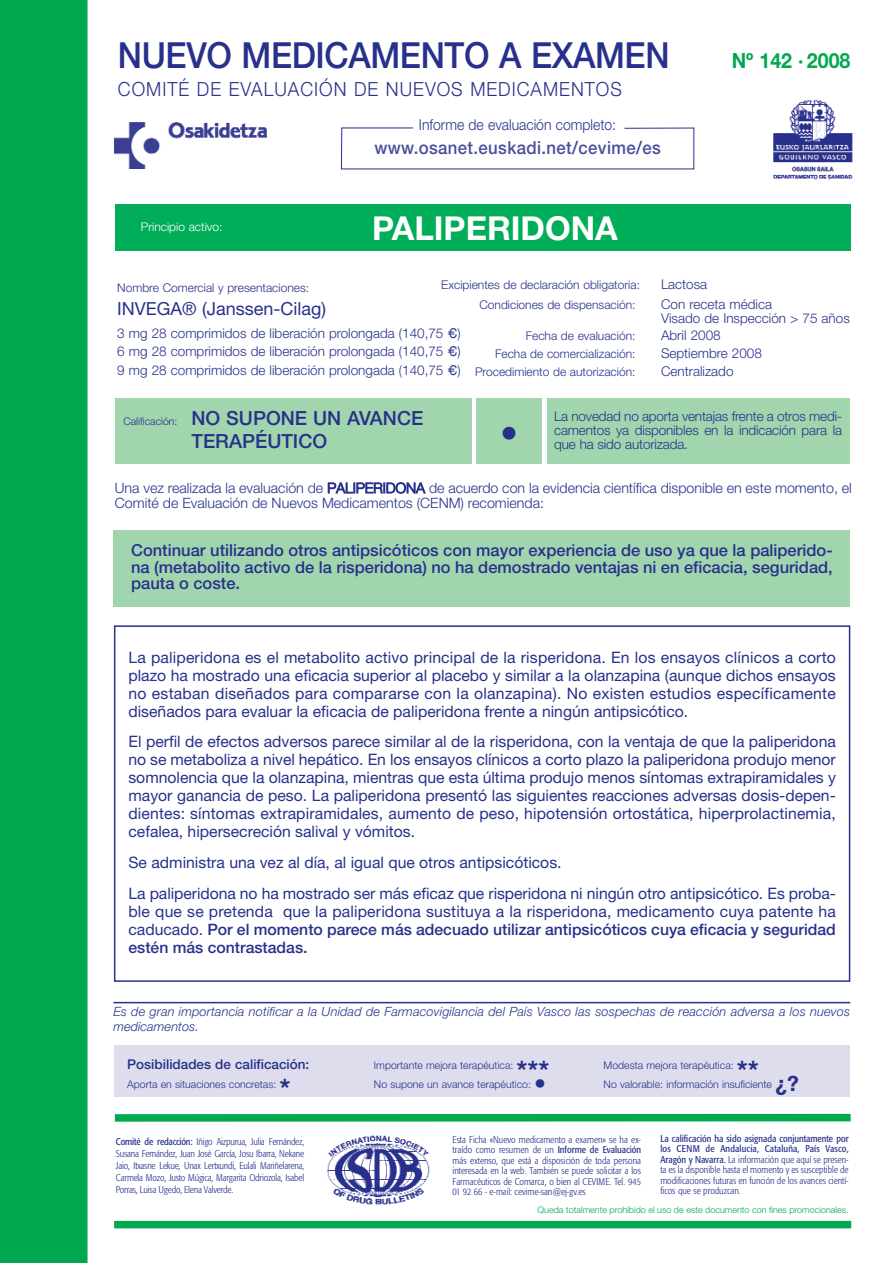
<style>
.page{position:relative;width:893px;height:1263px;background:#fff}
.page>*{position:absolute;margin:0;border:0;box-sizing:border-box;transform-origin:0 0}
.t1{font:500 36px "Helvetica Neue";letter-spacing:-.01em;color:#27318b;scale:.93 1}
.t2{font:500 36px "Helvetica Neue";letter-spacing:-.01em;color:#27318b}
.t3{font:700 33px "Helvetica Neue";color:#fff}
.t4{font:700 27px "Helvetica Neue";color:#27318b}
.t5{font:700 21px "Helvetica Neue";color:#00a94f;scale:.93 1}
.t6{font:500 19.5px/22.5px "Helvetica Neue";color:#27318b}
.t7{font:300 19.5px "Helvetica Neue";letter-spacing:.055em;color:#27318b;scale:.93 1}
.t8{font:500 18px "Helvetica Neue";letter-spacing:.02em;color:#4b4e9b;scale:.93 1}
.t9{font:18px "Helvetica Neue";color:#27318b}
.t10{font:500 16.5px/16.5px "Helvetica Neue";color:#27318b;text-align:justify}
.t11{font:15.75px/18px "Helvetica Neue";color:#27318b;text-align:justify}
.t12{font:500 15.75px/18px "Helvetica Neue";color:#27318b;text-align:justify}
.t13{font:300 15px "Helvetica Neue";color:#27318b;scale:.93 1}
.t14{font:300 14.25px/15px "Helvetica Neue";color:#27318b}
.t15{font:300 13.5px/14.2px "Helvetica Neue";color:#27318b;text-align:justify}
.t16{font:500 13.5px "Helvetica Neue";color:#27318b}
.t17{font:italic 300 12.75px/15px "Helvetica Neue";letter-spacing:.01em;color:#27318b}
.t18{font:300 12px "Helvetica Neue";color:#27318b}
.t19{font:300 12px "Helvetica Neue";color:#fff}
.t20{font:300 10.5px "Helvetica Neue";color:#27318b}
.t21{font:300 condensed 9.75px/10.5px "Formata";color:#27318b;text-align:justify}
.t22{font:300 9px "Helvetica Neue";color:#00a94f}
.s1{font-family:"Helvetica";font-weight:400}
.s2{font-weight:300;font-size:10.5px}
.s3{font-weight:400}
.s4{font-size:24px}
.s5{font-weight:700;font-size:21px}
</style>
<div class="page">
<div style="left:0;top:0;width:88px;height:1263px;background:#00a94f"></div>
<div style="left:114px;top:530px;width:736px;height:77px;background:#a1d5ae"></div>
<img style="left:114px;top:122px;width:152px;height:47px">
<img style="left:773px;top:100px;width:80px;height:80px">
<svg style="left:341px;top:127px;width:353px;height:43px"></svg>
<div style="left:114px;top:625px;width:736px;height:357px;border:2px solid #27318b"></div>
<div style="left:115px;top:1114px;width:735px;height:8px;background:#00a94f"></div>
<div style="left:114px;top:1221px;width:737px;height:7px;background:#00a94f"></div>
<img style="left:327px;top:1135px;width:103px;height:70px">
<hr style="left:113px;top:1002px;width:737px;height:1px;background:#27318b">
<div style="left:114px;top:1045px;width:736px;height:52px;background:#dedded"></div>
<div style="left:476px;top:398px;width:66px;height:66px;background:#a1d5ae"></div>
<div style="left:547px;top:398px;width:302px;height:66px;background:#a1d5ae"></div>
<div style="left:115px;top:398px;width:356px;height:66px;background:#a1d5ae"></div>
<div style="left:115px;top:205px;width:735px;height:46px;background:#00ae5a"></div>
<h1 class="t1" style="left:118px;top:42px;width:595px">NUEVO MEDICAMENTO A EXAMEN</h1>
<h3 class="t5" style="left:732px;top:53px;width:129px">Nº 142 · 2008</h3>
<p class="t7" style="left:118px;top:82px;width:543px">COMITÉ DE EVALUACIÓN DE NUEVOS MEDICAMENTOS</p>
<p class="t13" style="left:419px;top:120px;width:214px">Informe de evaluación completo:</p>
<p class="t8" style="left:374px;top:141px;width:309px">www.osanet.euskadi.net/cevime/es</p>
<p class="t19" style="left:141px;top:223px;width:83px">Principio activo:</p>
<h2 class="t3" style="left:372px;top:216px;width:247px">PALIPERIDONA</h2>
<p class="t18" style="left:441px;top:281px;width:200px">Excipientes de declaración obligatoria:</p>
<p class="t15" style="left:661px;top:279px;width:48px">Lactosa</p>
<p class="t18" style="left:479px;top:300px;width:157px">Condiciones de dispensación:</p>
<p class="t15" style="left:661px;top:299px;width:190px;line-height:13.5px">Con receta médica<br>Visado de Inspección &gt; 75 años</p>
<p class="t18" style="left:526px;top:332px;width:111px">Fecha de evaluación:</p>
<p class="t15" style="left:661px;top:330px;width:61px">Abril 2008</p>
<p class="t18" style="left:495px;top:350px;width:142px">Fecha de comercialización:</p>
<p class="t15" style="left:661px;top:347px;width:102px">Septiembre 2008</p>
<p class="t18" style="left:475px;top:367px;width:162px">Procedimiento de autorización:</p>
<p class="t15" style="left:661px;top:365px;width:74px">Centralizado</p>
<p class="t18" style="left:117px;top:283px;width:193px">Nombre Comercial y presentaciones:</p>
<p class="t9" style="left:117px;top:302px;width:210px">INVEGA® (Janssen-Cilag)</p>
<p class="t15" style="left:117px;top:325px;width:345px;line-height:18.6px">3 mg 28 comprimidos de liberación prolongada (140,75 <span class="s1">€</span>)<br>6 mg 28 comprimidos de liberación prolongada (140,75 <span class="s1">€</span>)<br>9 mg 28 comprimidos de liberación prolongada (140,75 <span class="s1">€</span>)</p>
<p class="t6" style="left:191px;top:409px;width:233px;text-indent:-68px"><span class="s2">Calificación:</span> NO SUPONE UN AVANCE<br>TERAPÉUTICO</p>
<h1 class="t2" style="left:500px;top:420px;width:19px">•</h1>
<p class="t15" style="left:554px;top:410px;width:289px">La novedad no aporta ventajas frente a otros medi&shy;camentos ya disponibles en la indicación para la que ha sido autorizada.</p>
<p class="t14" style="left:115px;top:482px;width:738px">Una vez realizada la evaluación de PALIPERIDONA de acuerdo con la evidencia científica disponible en este momento, el<br>Comité de Evaluación de Nuevos Medicamentos (CENM) recomienda:</p>
<p class="t10" style="left:131px;top:544px;width:703px">Continuar utilizando otros antipsicóticos con mayor experiencia de uso ya que la paliperido&shy;na (metabolito activo de la risperidona) no ha demostrado ventajas ni en eficacia, seguridad, pauta o coste.</p>
<p class="t11" style="left:128px;top:650px;width:709px">La paliperidona es el metabolito activo principal de la risperidona. En los ensayos clínicos a corto plazo ha mostrado una eficacia superior al placebo y similar a la olanzapina (aunque dichos ensayos no estaban diseñados para compararse con la olanzapina). No existen estudios específicamente diseñados para evaluar la eficacia de paliperidona frente a ningún antipsicótico.</p>
<p class="t11" style="left:128px;top:734px;width:709px">El perfil de efectos adversos parece similar al de la risperidona, con la ventaja de que la paliperidona no se metaboliza a nivel hepático. En los ensayos clínicos a corto plazo la paliperidona produjo menor somnolencia que la olanzapina, mientras que esta última produjo menos síntomas extrapiramidales y mayor ganancia de peso. La paliperidona presentó las siguientes reacciones adversas dosis-depen&shy;dientes: síntomas extrapiramidales, aumento de peso, hipotensión ortostática, hiperprolactinemia, cefalea, hipersecreción salival y vómitos.</p>
<p class="t11" style="left:128px;top:849px;width:709px;line-height:30.8px">Se administra una vez al día, al igual que otros antipsicóticos.<br>La paliperidona no ha mostrado ser más eficaz que risperidona ni ningún otro antipsicótico. Es proba-</p>
<p class="t12" style="left:128px;top:904px;width:709px"><span class="s3">ble que se pretenda que la paliperidona sustituya a la risperidona, medicamento cuya patente ha caducado.</span> Por el momento parece más adecuado utilizar antipsicóticos cuya eficacia y seguridad estén más contrastadas.</p>
<p class="t17" style="left:113px;top:1005px;width:738px">Es de gran importancia notificar a la Unidad de Farmacovigilancia del País Vasco las sospechas de reacción adversa a los nuevos medicamentos.</p>
<p class="t16" style="left:127px;top:1059px;width:184px">Posibilidades de calificación:</p>
<p class="t20" style="left:374px;top:1061px;width:141px">Importante mejora terapéutica:</p>
<h3 class="t4" style="left:517px;top:1060px;width:34px">***</h3>
<p class="t20" style="left:604px;top:1061px;width:132px">Modesta mejora terapéutica:</p>
<h3 class="t4" style="left:737px;top:1060px;width:23px">**</h3>
<p class="t20" style="left:127px;top:1080px;width:151px">Aporta en situaciones concretas:</p>
<h3 class="t4" style="left:280px;top:1079px;width:12px">*</h3>
<p class="t20" style="left:374px;top:1080px;width:426px">No supone un avance terapéutico: <span class="s4">•</span> No valorable: información insuficiente <span class="s5">¿?</span></p>
<p class="t21" style="left:116px;top:1136px;width:190px;line-height:12px"><span class="s3">Comité de redacción:</span> Iñigo Aizpurua, Julia Fernández, Susana Fernández, Juan José García, Josu Ibarra, Nekane Jaio, Itxasne Lekue, Unax Lertxundi, Eulali Mariñelarena, Carmela Mozo, Justo Múgica, Margarita Odriozola, Isabel Porras, Luisa Ugedo, Elena Valverde.</p>
<p class="t21" style="left:453px;top:1135px;width:190px">Esta Ficha «Nuevo medicamento a examen» se ha ex&shy;traído como resumen de un <span class="s3">Informe de Evaluación </span>más extenso, que está a disposición de toda persona interesada en la web. También se puede solicitar a los Farmacéuticos de Comarca, o bien al CEVIME. Tel. 945<br>01 92 66 - e-mail: cevime-san@ej-gv.es</p>
<p class="t21" style="left:660px;top:1134px;width:190px"><span class="s3">La calificación ha sido asignada conjuntamente por los CENM de Andalucia, Cataluña, País Vasco, Aragón y Navarra.</span> La información que aquí se presen&shy;ta es la disponible hasta el momento y es susceptible de modificaciones futuras en función de los avances cientí&shy;ficos que se produzcan.</p>
<p class="t22" style="left:538px;top:1207px;width:313px">Queda totalmente prohibido el uso de este documento con fines promocionales.</p>
</div>
